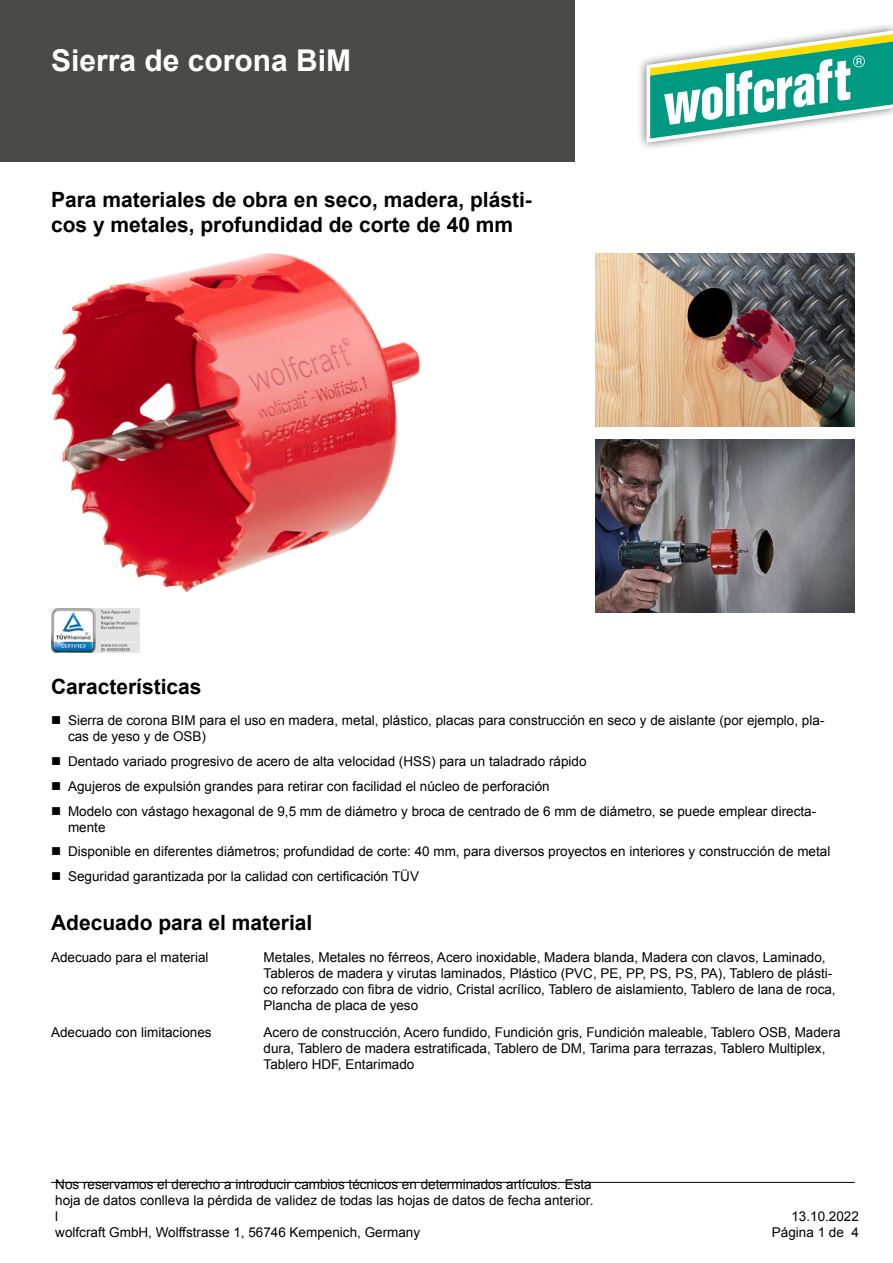
<style>
.page{position:relative;width:893px;height:1263px;background:#fff}
.page>*{position:absolute;margin:0;border:0;box-sizing:border-box;transform-origin:0 0}
.t1{font:700 30px "Arial";color:#fff}
.t2{font:700 21px/25.2px "Arial";color:#000}
.t3{font:13.5px/16.2px "Arial";color:#000}
</style>
<div class="page">
<div style="left:0;top:0;width:574px;height:162px;background:#4a4a49"></div>
<hr style="left:51px;top:1182px;width:804px;height:1px;background:#000">
<div style="left:637px;top:22px;width:256px;height:130px;background:#000;opacity:.6"></div>
<svg style="left:646px;top:30px;width:247px;height:113px"></svg>
<img style="left:51px;top:253px;width:368px;height:338px">
<img style="left:595px;top:253px;width:260px;height:173px">
<img style="left:595px;top:439px;width:260px;height:173px">
<img style="left:51px;top:609px;width:88px;height:44px">
<h1 class="t1" style="left:51px;top:40px;width:302px">Sierra de corona BiM</h1>
<h2 class="t2" style="left:51px;top:187px;width:482px">Para materiales de obra en seco, madera, plásti&shy;cos y metales, profundidad de corte de 40 mm</h2>
<h2 class="t2" style="left:51px;top:675px;width:152px">Características</h2>
<p class="t3" style="left:68px;top:712px;width:758px">Sierra de corona BIM para el uso en madera, metal, plástico, placas para construcción en seco y de aislante (por ejemplo, pla&shy;cas de yeso y de OSB)</p>
<p class="t3" style="left:68px;top:749px;width:750px;line-height:24.8px">Dentado variado progresivo de acero de alta velocidad (HSS) para un taladrado rápido<br>Agujeros de expulsión grandes para retirar con facilidad el núcleo de perforación<br>Modelo con vástago hexagonal de 9,5 mm de diámetro y broca de centrado de 6 mm de diámetro, se puede emplear directa-</p>
<p class="t3" style="left:68px;top:815px;width:764px;line-height:24.8px">mente<br>Disponible en diferentes diámetros; profundidad de corte: 40 mm, para diversos proyectos en interiores y construcción de metal<br>Seguridad garantizada por la calidad con certificación TÜV</p>
<h2 class="t2" style="left:51px;top:911px;width:263px">Adecuado para el material</h2>
<p class="t3" style="left:51px;top:949px;width:159px">Adecuado para el material</p>
<p class="t3" style="left:264px;top:949px;width:574px">Metales, Metales no férreos, Acero inoxidable, Madera blanda, Madera con clavos, Laminado, Tableros de madera y virutas laminados, Plástico (PVC, PE, PP, PS, PS, PA), Tablero de plásti&shy;co reforzado con fibra de vidrio, Cristal acrílico, Tablero de aislamiento, Tablero de lana de roca, Plancha de placa de yeso</p>
<p class="t3" style="left:51px;top:1024px;width:162px">Adecuado con limitaciones</p>
<p class="t3" style="left:264px;top:1024px;width:578px">Acero de construcción, Acero fundido, Fundición gris, Fundición maleable, Tablero OSB, Madera dura, Tablero de madera estratificada, Tablero de DM, Tarima para terrazas, Tablero Multiplex,<br>Tablero HDF, Entarimado</p>
<p class="t3" style="left:55px;top:1176px;width:540px">Nos reservamos el derecho a introducir cambios técnicos en determinados artículos. Esta hoja de datos conlleva la pérdida de validez de todas las hojas de datos de fecha anterior. l<br>wolfcraft GmbH, Wolffstrasse 1, 56746 Kempenich, Germany</p>
<p class="t3" style="left:772px;top:1208px;width:89px;text-align:right">13.10.2022<br>Página 1 de 4</p>
</div>
